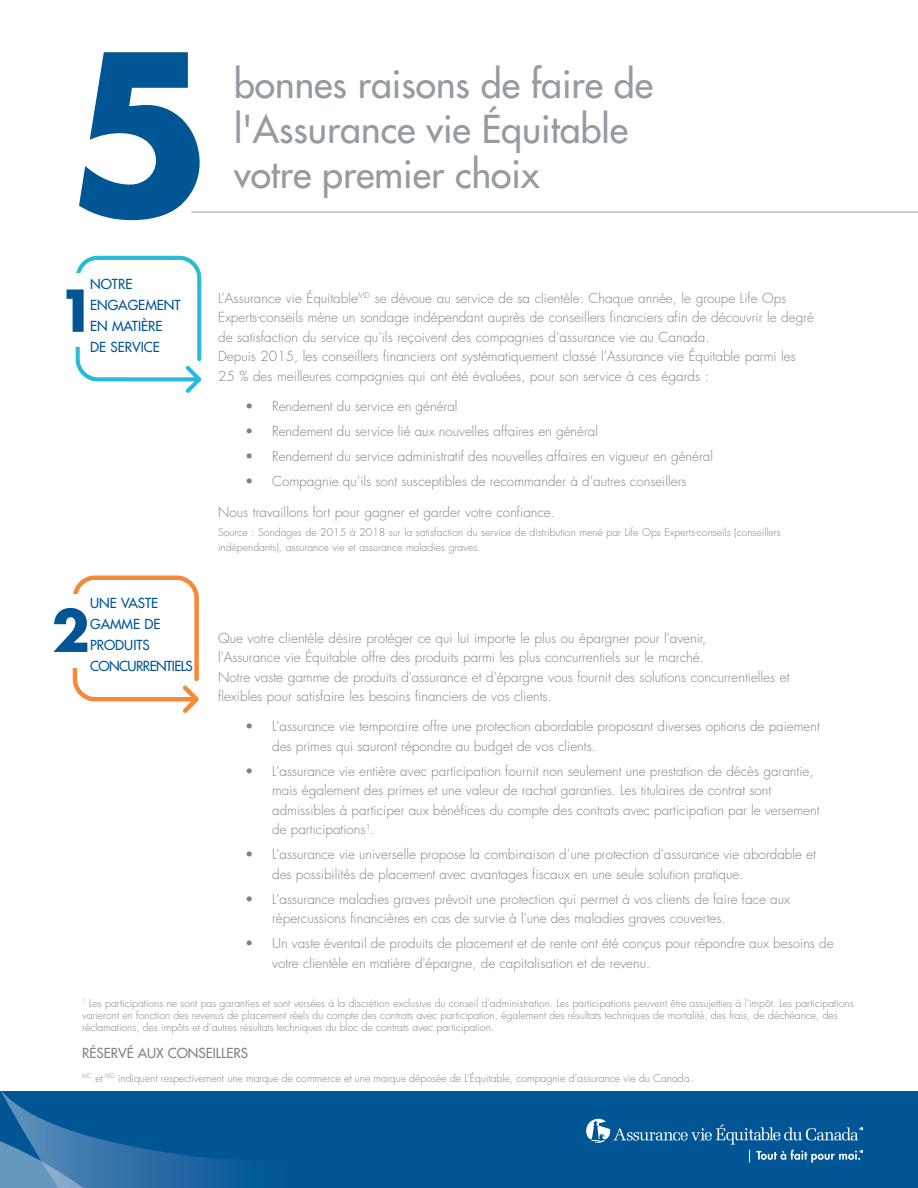
<style>
.page{position:relative;width:918px;height:1188px;background:#fff}
.page>*{position:absolute;margin:0;border:0;box-sizing:border-box;transform-origin:0 0}
.t1{font:700 214.2px "Futura Std";color:#005595}
.t2{font:700 56.1px "Futura Std";color:#005595}
.t3{font:500 37.5px/45px "Futura Std";color:#959ca1}
.t4{font:300 13.5px/19.5px "Futura Std";color:#808285}
.t5{font:500 13.5px/21px "Futura Std";color:#005595}
.t6{font:500 13.5px "Futura Std";color:#808285}
.t7{font:500 13.5px "Futura Std";letter-spacing:-.04em;color:#005595}
.t8{font:300 10.5px/12px "Futura Std";color:#808285}
</style>
<div class="page">
<svg style="left:72px;top:575px;width:127px;height:138px"></svg>
<svg style="left:76px;top:256px;width:126px;height:137px"></svg>
<div style="left:28px;top:273px;width:62px;height:73px;background:#fff"></div>
<div style="left:28px;top:595px;width:62px;height:73px;background:#fff"></div>
<hr style="left:191px;top:212px;width:727px;height:1px;background:#959ca1">
<div style="left:0;top:1092px;width:906px;height:96px;background:#005595"></div>
<svg style="left:0;top:1092px;width:240px;height:96px"></svg>
<svg style="left:586px;top:1118px;width:278px;height:45px"></svg>
<h1 class="t1" style="left:67px;top:-9px;width:148px">5</h1>
<h3 class="t3" style="left:234px;top:62px;width:421px">bonnes raisons de faire de l'Assurance vie Équitable votre premier choix</h3>
<p class="t5" style="left:90px;top:274px;width:92px">NOTRE<br>ENGAGEMENT<br>EN MATIÈRE<br>DE SERVICE</p>
<h2 class="t2" style="left:57px;top:273px;width:40px">1</h2>
<p class="t4" style="left:218px;top:288px;width:597px">L’Assurance vie Équitable<sup>MD</sup> se dévoue au service de sa clientèle. Chaque année, le groupe Life Ops Experts-conseils mène un sondage indépendant auprès de conseillers financiers afin de découvrir le degré de satisfaction du service qu’ils reçoivent des compagnies d’assurance vie au Canada.<br>Depuis 2015, les conseillers financiers ont systématiquement classé l’Assurance vie Équitable parmi les 25 % des meilleures compagnies qui ont été évaluées, pour son service à ces égards :</p>
<p class="t4" style="left:245px;top:397px;width:214px">• Rendement du service en général</p>
<p class="t4" style="left:245px;top:421px;width:354px">• Rendement du service lié aux nouvelles affaires en général</p>
<p class="t4" style="left:245px;top:446px;width:469px">• Rendement du service administratif des nouvelles affaires en vigueur en général</p>
<p class="t4" style="left:245px;top:471px;width:443px">• Compagnie qu’ils sont susceptibles de recommander à d’autres conseillers</p>
<p class="t4" style="left:218px;top:503px;width:338px">Nous travaillons fort pour gagner et garder votre confiance.</p>
<p class="t8" style="left:218px;top:525px;width:564px;line-height:15px">Source : Sondages de 2015 à 2018 sur la satisfaction du service de distribution mené par Life Ops Experts-conseils (conseillers indépendants), assurance vie et assurance maladies graves.</p>
<p class="t5" style="left:90px;top:593px;width:72px">UNE VASTE<br>GAMME DE<br>PRODUITS</p>
<h2 class="t2" style="left:51px;top:594px;width:40px">2</h2>
<p class="t4" style="left:218px;top:628px;width:573px">Que votre clientèle désire protéger ce qui lui importe le plus ou épargner pour l'avenir,<br>l'Assurance vie Équitable offre des produits parmi les plus concurrentiels sur le marché.<br>Notre vaste gamme de produits d'assurance et d'épargne vous fournit des solutions concurrentielles et flexibles pour satisfaire les besoins financiers de vos clients.</p>
<p class="t4" style="left:272px;top:717px;width:549px;text-indent:-27px">• L'assurance vie temporaire offre une protection abordable proposant diverses options de paiement des primes qui sauront répondre au budget de vos clients.</p>
<p class="t4" style="left:272px;top:762px;width:549px;text-indent:-27px">• L'assurance vie entière avec participation fournit non seulement une prestation de décès garantie, mais également des primes et une valeur de rachat garanties. Les titulaires de contrat sont admissibles à participer aux bénéfices du compte des contrats avec participation par le versement de participations<sup>1</sup>.</p>
<p class="t4" style="left:272px;top:845px;width:545px;text-indent:-27px">• L'assurance vie universelle propose la combinaison d’une protection d'assurance vie abordable et des possibilités de placement avec avantages fiscaux en une seule solution pratique.</p>
<p class="t4" style="left:272px;top:889px;width:519px;text-indent:-27px">• L'assurance maladies graves prévoit une protection qui permet à vos clients de faire face aux répercussions financières en cas de survie à l'une des maladies graves couvertes.</p>
<p class="t4" style="left:272px;top:934px;width:563px;text-indent:-27px">• Un vaste éventail de produits de placement et de rente ont été conçus pour répondre aux besoins de votre clientèle en matière d'épargne, de capitalisation et de revenu.</p>
<p class="t8" style="left:82px;top:997px;width:773px"><sup>1</sup> Les participations ne sont pas garanties et sont versées à la discrétion exclusive du conseil d'administration. Les participations peuvent être assujetties à l'impôt. Les participations varieront en fonction des revenus de placement réels du compte des contrats avec participation, également des résultats techniques de mortalité, des frais, de déchéance, des réclamations, des impôts et d’autres résultats techniques du bloc de contrats avec participation.</p>
<p class="t7" style="left:90px;top:657px;width:104px">CONCURRENTIELS</p>
<p class="t6" style="left:82px;top:1045px;width:167px">RÉSERVÉ AUX CONSEILLERS</p>
<p class="t8" style="left:82px;top:1072px;width:612px"><sup>MC</sup> et <sup>MD</sup> indiquent respectivement une marque de commerce et une marque déposée de L’Équitable, compagnie d’assurance vie du Canada.</p>
</div>
